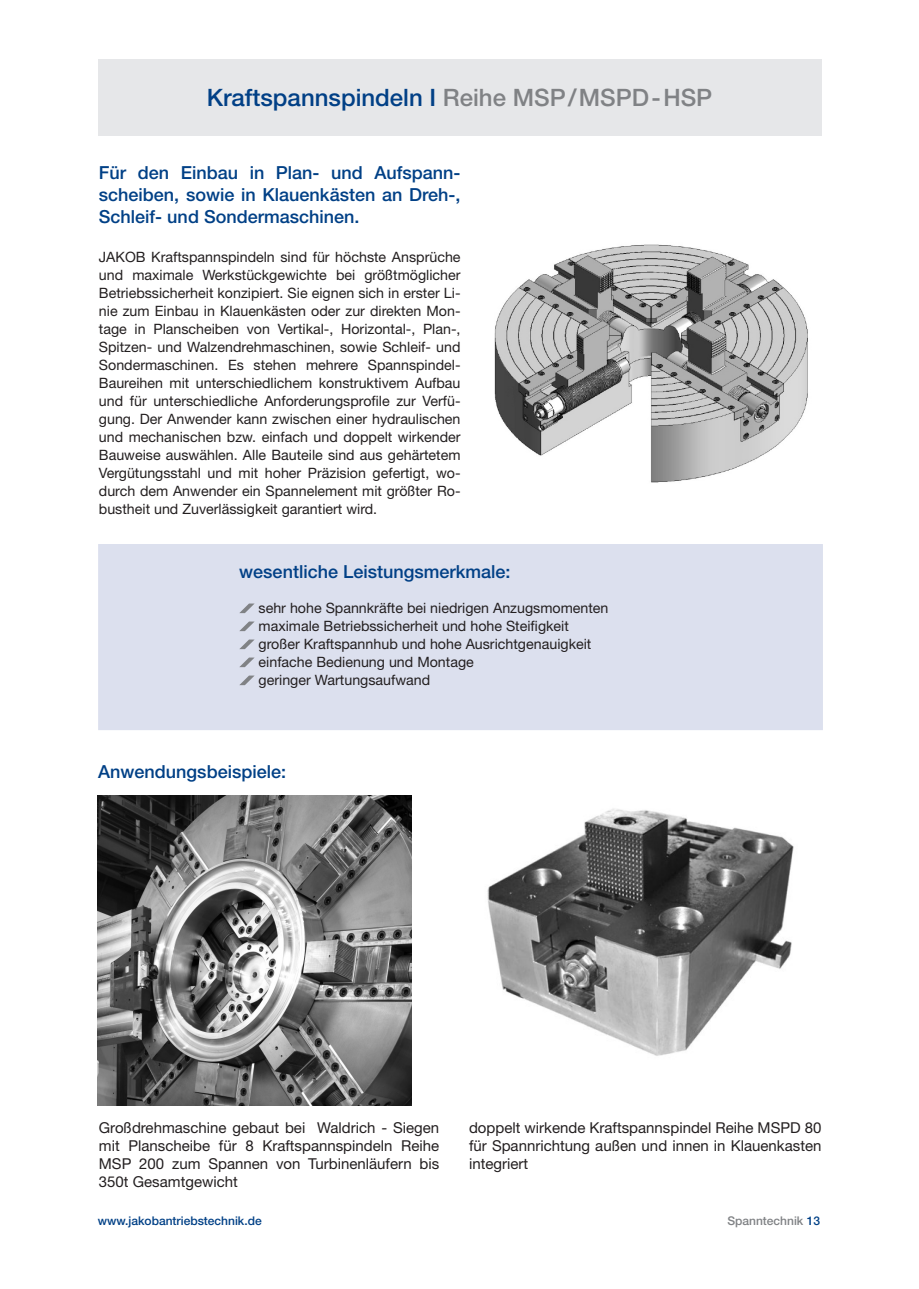
<style>
.page{position:relative;width:919px;height:1289px;background:#fff}
.page>*{position:absolute;margin:0;border:0;box-sizing:border-box;transform-origin:0 0}
.t1{font:500 24px "Helvetica Neue LT Pro";color:#014086}
.t2{font:500 18px/21.6px "Helvetica Neue LT Pro";color:#014086;text-align:justify}
.t3{font:15px/18px "Helvetica Neue LT Pro";color:#231f20;text-align:justify}
.t4{font:14.25px/18px "Helvetica Neue LT Pro";color:#231f20;text-align:justify}
.t5{font:500 12px "Helvetica Neue LT Pro";color:#014086}
.t6{font:500 12px "Helvetica Neue LT Pro";color:#808285}
.s1{color:#808285}
.s2{color:#014086}
</style>
<div class="page">
<div style="left:98px;top:60px;width:723px;height:76px;background:#e6e7e9"></div>
<img style="left:494px;top:244px;width:314px;height:239px">
<div style="left:98px;top:544px;width:724px;height:186px;background:#dce0ee"></div>
<svg style="left:239px;top:603px;width:15px;height:10px"></svg>
<svg style="left:239px;top:621px;width:15px;height:10px"></svg>
<svg style="left:239px;top:639px;width:15px;height:10px"></svg>
<svg style="left:239px;top:657px;width:15px;height:10px"></svg>
<svg style="left:239px;top:675px;width:15px;height:10px"></svg>
<img style="left:487px;top:808px;width:307px;height:248px">
<img style="left:98px;top:795px;width:314px;height:309px">
<h1 class="t1" style="left:207px;top:83px;width:507px">Kraftspannspindeln I <span class="s1">Reihe MSP/MSPD-HSP</span></h1>
<p class="t2" style="left:99px;top:162px;width:363px">Für den Einbau in Plan- und Aufspann&shy;scheiben, sowie in Klauenkästen an Dreh-, Schleif- und Sondermaschinen.</p>
<p class="t4" style="left:99px;top:248px;width:363px">JAKOB Kraftspannspindeln sind für höchste Ansprüche und maximale Werkstückgewichte bei größtmöglicher Betriebssicherheit konzipiert. Sie eignen sich in erster Li&shy;nie zum Einbau in Klauenkästen oder zur direkten Mon&shy;tage in Planscheiben von Vertikal-, Horizontal-, Plan-, Spitzen- und Walzendrehmaschinen, sowie Schleif- und Sondermaschinen. Es stehen mehrere Spannspindel-Baureihen mit unterschiedlichem konstruktivem Aufbau und für unterschiedliche Anforderungsprofile zur Verfü&shy;gung. Der Anwender kann zwischen einer hydraulischen und mechanischen bzw. einfach und doppelt wirkender Bauweise auswählen. Alle Bauteile sind aus gehärtetem Vergütungsstahl und mit hoher Präzision gefertigt, wo&shy;durch dem Anwender ein Spannelement mit größter Ro&shy;bustheit und Zuverlässigkeit garantiert wird.</p>
<p class="t2" style="left:239px;top:560px;width:273px">wesentliche Leistungsmerkmale:</p>
<p class="t4" style="left:258px;top:598px;width:351px;text-align:left">sehr hohe Spannkräfte bei niedrigen Anzugsmomenten maximale Betriebssicherheit und hohe Steifigkeit großer Kraftspannhub und hohe Ausrichtgenauigkeit einfache Bedienung und Montage<br>geringer Wartungsaufwand</p>
<p class="t2" style="left:98px;top:760px;width:189px">Anwendungsbeispiele:</p>
<p class="t3" style="left:99px;top:1118px;width:342px">Großdrehmaschine gebaut bei Waldrich - Siegen mit Planscheibe für 8 Kraftspannspindeln Reihe MSP 200 zum Spannen von Turbinenläufern bis 350t Gesamtgewicht</p>
<p class="t3" style="left:469px;top:1118px;width:354px">doppelt wirkende Kraftspannspindel Reihe MSPD 80 für Spannrichtung außen und innen in Klauenkasten integriert</p>
<p class="t5" style="left:98px;top:1213px;width:165px">www.jakobantriebstechnik.de</p>
<p class="t6" style="left:727px;top:1213px;width:94px">Spanntechnik <span class="s2">13</span></p>
</div>
